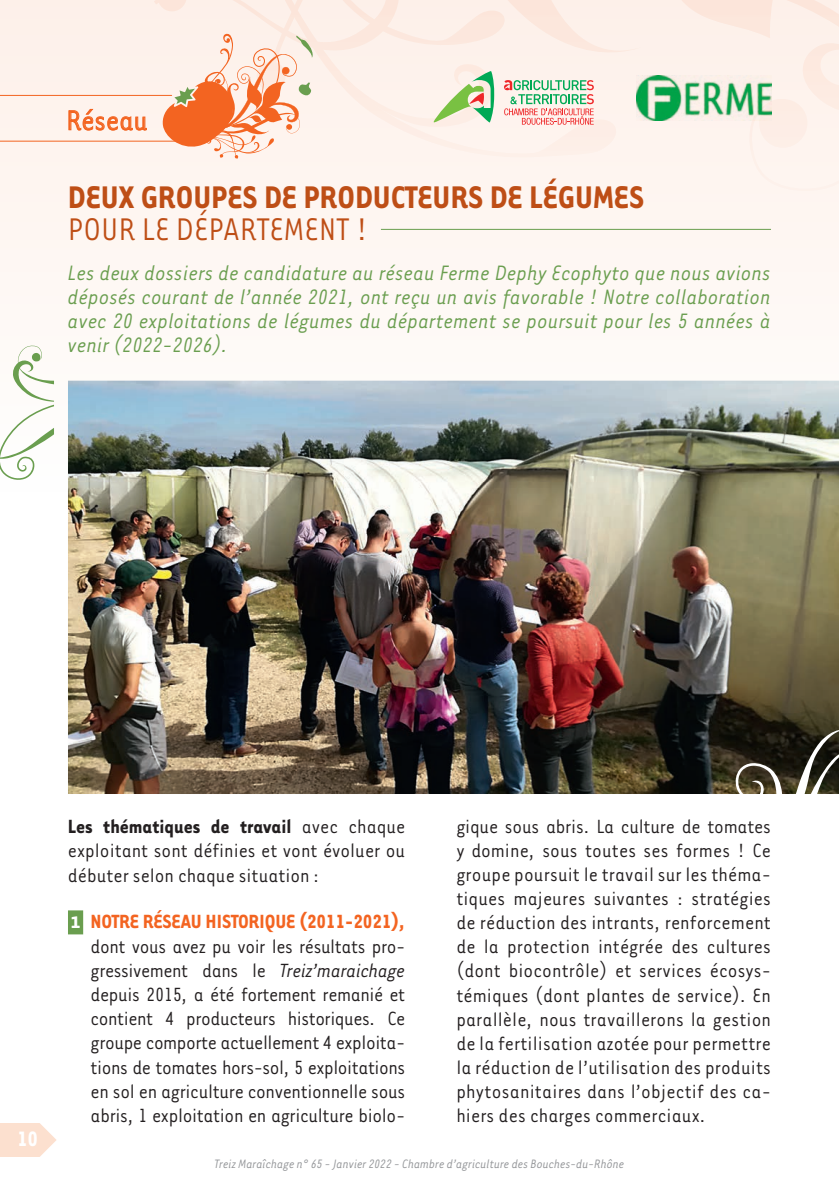
<style>
.page{position:relative;width:839px;height:1191px;background:#fff}
.page>*{position:absolute;margin:0;border:0;box-sizing:border-box;transform-origin:0 0}
.t1{font:700 36px "Tarzana Narrow";color:#be4e16}
.t2{font:36px "Tarzana Narrow";color:#be4e16}
.t3{font:31.8px "Tarzana Narrow";color:#f36421}
.t4{font:italic 24px/24px "Tarzana Narrow";color:#6a9e4f;text-align:justify}
.t5{font:700 24px "Tarzana Narrow";color:#fff}
.t6{font:22px/24px "Tarzana Narrow";color:#231f20;text-align:justify}
.t7{font:italic 14px "Tarzana Narrow";letter-spacing:-.01em;color:#939598}
.s1{font-weight:700}
.s2{font-family:"Geogrotesque";font-weight:700;font-size:17px;color:#fff}
.s3{font-weight:700;color:#f36421}
.s4{font-style:italic}
</style>
<div class="page">
<svg style="left:0;top:1123px;width:56px;height:33px;background:#fce4d5"></svg>
<div style="left:0;top:0;width:839px;height:493px;background:#fef8f4"></div>
<hr style="left:381px;top:229px;width:390px;height:1px;background:#6a9e4f">
<div style="left:68px;top:910px;width:15px;height:24px;background:#6a9e4f"></div>
<img style="left:68px;top:380px;width:771px;height:414px">
<svg style="left:0;top:345px;width:54px;height:135px"></svg>
<svg style="left:0;top:0;width:839px;height:173px"></svg>
<h2 class="t3" style="left:66px;top:101px;width:83px">Réseau</h2>
<h1 class="t1" style="left:68px;top:174px;width:578px">DEUX GROUPES DE PRODUCTEURS DE LÉGUMES</h1>
<h1 class="t2" style="left:68px;top:207px;width:301px">POUR LE DÉPARTEMENT !</h1>
<p class="t4" style="left:68px;top:259px;width:704px">Les deux dossiers de candidature au réseau Ferme Dephy Ecophyto que nous avions déposés courant de l’année 2021, ont reçu un avis favorable ! Notre collaboration avec 20 exploitations de légumes du département se poursuit pour les 5 années à venir (2022-2026).</p>
<p class="t5" style="left:17px;top:1123px;width:23px">10</p>
<p class="t6" style="left:68px;top:813px;width:339px"><span class="s1">Les thématiques de travail</span> avec chaque exploitant sont définies et vont évoluer ou débuter selon chaque situation :</p>
<p class="t6" style="left:91px;top:908px;width:316px;text-indent:-20px"><span class="s2">1</span> <span class="s3">NOTRE RÉSEAU HISTORIQUE (2011-2021), </span>dont vous avez pu voir les résultats pro&shy;gressivement dans le <span class="s4">Treiz’maraichage </span>depuis 2015, a été fortement remanié et contient 4 producteurs historiques. Ce groupe comporte actuellement 4 exploita&shy;tions de tomates hors-sol, 5 exploitations en sol en agriculture conventionnelle sous abris, 1 exploitation en agriculture biolo-</p>
<p class="t6" style="left:456px;top:813px;width:316px">gique sous abris. La culture de tomates y domine, sous toutes ses formes ! Ce groupe poursuit le travail sur les théma&shy;tiques majeures suivantes : stratégies de réduction des intrants, renforcement de la protection intégrée des cultures (dont biocontrôle) et services écosys&shy;témiques (dont plantes de service). En parallèle, nous travaillerons la gestion de la fertilisation azotée pour permettre la réduction de l’utilisation des produits phytosanitaires dans l’objectif des ca&shy;hiers des charges commerciaux.</p>
<p class="t7" style="left:215px;top:1155px;width:411px">Treiz Maraîchage n° 65 - Janvier 2022 - Chambre d’agriculture des Bouches-du-Rhône</p>
</div>
